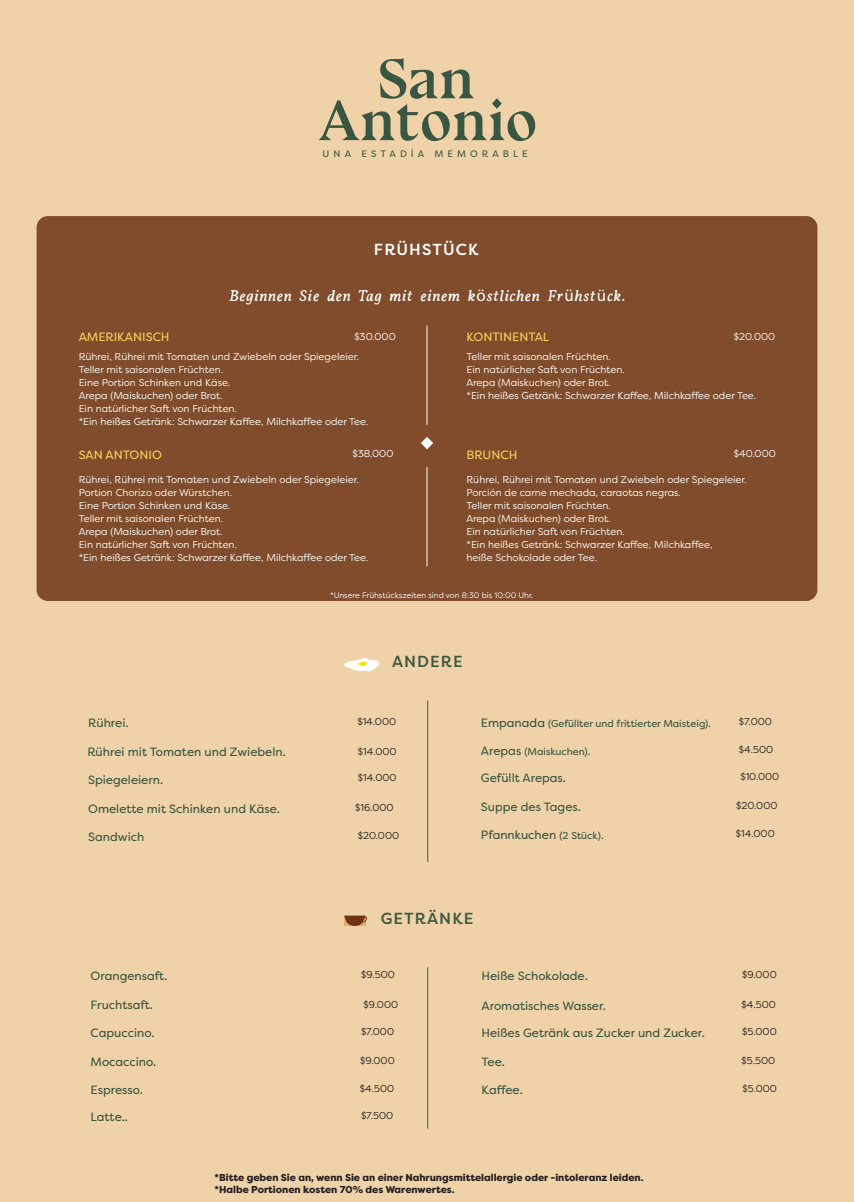
<style>
.page{position:relative;width:854px;height:1202px;background:#fff}
.page>*{position:absolute;margin:0;border:0;box-sizing:border-box;transform-origin:0 0}
.t1{font:italic 17px "Traditionaland Exceptional Font";letter-spacing:.07em;color:#fff}
.t2{font:500 16px "Filson Pro";letter-spacing:.065em;color:#3e5942}
.t3{font:500 16px "Filson Pro";letter-spacing:.065em;color:#fff}
.t4{font:12px "Filson Pro";color:#395642}
.t5{font:12px "Filson Pro";color:#fad058}
.t6{font:10px/13px "Filson Pro";color:#fff}
.t7{font:10px "Filson Pro";color:#231f20}
.t8{font:800 10px/12px "Filson Pro";color:#231f20}
.t9{font:10px "Filson Pro";color:#395642}
.t10{font:9.4px "Filson Pro";letter-spacing:.435em;color:#395642}
.t11{font:8px "Filson Pro";color:#fff}
.s1{font-family:"Myriad Pro";font-style:normal}
.s2{font-size:12px}
.s3{font-size:10px}
</style>
<div class="page">
<div style="left:0;top:0;width:853px;height:1202px;background:#f0d2a8"></div>
<hr style="left:427px;top:700px;width:1px;height:162px;background:#3e5942">
<div style="left:37px;top:216px;width:780px;height:385px;background:#804c2b;border-radius:11px"></div>
<svg style="left:319px;top:58px;width:216px;height:83px"></svg>
<hr style="left:427px;top:967px;width:1px;height:161px;background:#3e5942">
<svg style="left:421px;top:437px;width:12px;height:12px"></svg>
<hr style="left:426px;top:467px;width:1px;height:99px;background:#fff">
<hr style="left:426px;top:326px;width:1px;height:99px;background:#fff">
<svg style="left:344px;top:658px;width:36px;height:14px"></svg>
<svg style="left:344px;top:916px;width:23px;height:10px"></svg>
<p class="t10" style="left:322px;top:147px;width:206px">UNA ESTADÍA MEMORABLE</p>
<h2 class="t3" style="left:374px;top:238px;width:106px">FRÜHSTÜCK</h2>
<h1 class="t1" style="left:229px;top:286px;width:396px">Beginnen Sie den Tag mit einem k<span class="s1">ö</span>stlichen Fr<span class="s1">ü</span>hst<span class="s1">ü</span>ck.</h1>
<p class="t5" style="left:79px;top:329px;width:92px">AMERIKANISCH</p>
<p class="t6" style="left:354px;top:329px;width:43px">$30.000</p>
<p class="t5" style="left:466px;top:329px;width:84px">KONTINENTAL</p>
<p class="t6" style="left:733px;top:329px;width:43px">$20.000</p>
<p class="t6" style="left:466px;top:350px;width:291px">Teller mit saisonalen Früchten.<br>Ein natürlicher Saft von Früchten.<br>Arepa (Maiskuchen) oder Brot.<br>*Ein heißes Getränk: Schwarzer Kaffee, Milchkaffee oder Tee.</p>
<p class="t6" style="left:79px;top:350px;width:291px">Rührei, Rührei mit Tomaten und Zwiebeln oder Spiegeleier.<br>Teller mit saisonalen Früchten.<br>Eine Portion Schinken und Käse.<br>Arepa (Maiskuchen) oder Brot.<br>Ein natürlicher Saft von Früchten.<br>*Ein heißes Getränk: Schwarzer Kaffee, Milchkaffee oder Tee.</p>
<p class="t5" style="left:79px;top:446px;width:85px">SAN ANTONIO</p>
<p class="t6" style="left:352px;top:447px;width:43px">$38.000</p>
<p class="t6" style="left:79px;top:473px;width:291px">Rührei, Rührei mit Tomaten und Zwiebeln oder Spiegeleier.<br>Portion Chorizo oder Würstchen.<br>Eine Portion Schinken und Käse.<br>Teller mit saisonalen Früchten.<br>Arepa (Maiskuchen) oder Brot.<br>Ein natürlicher Saft von Früchten.<br>*Ein heißes Getränk: Schwarzer Kaffee, Milchkaffee oder Tee.</p>
<p class="t5" style="left:466px;top:446px;width:52px">BRUNCH</p>
<p class="t6" style="left:733px;top:447px;width:44px">$40.000</p>
<p class="t6" style="left:466px;top:473px;width:282px">Rührei, Rührei mit Tomaten und Zwiebeln oder Spiegeleier.<br>Porción de carne mechada, caraotas negras.<br>Teller mit saisonalen Früchten.<br>Arepa (Maiskuchen) oder Brot.<br>Ein natürlicher Saft von Früchten.<br>*Ein heißes Getränk: Schwarzer Kaffee, Milchkaffee,<br>heiße Schokolade oder Tee.</p>
<p class="t11" style="left:330px;top:590px;width:205px">*Unsere Frühstückszeiten sind von 8:30 bis 10:00 Uhr.</p>
<p class="t4" style="left:88px;top:714px;width:42px">Rührei.</p>
<p class="t4" style="left:87px;top:744px;width:200px">Rührei mit Tomaten und Zwiebeln.</p>
<p class="t4" style="left:88px;top:772px;width:76px">Spiegeleiern.</p>
<p class="t4" style="left:88px;top:801px;width:193px">Omelette mit Schinken und Käse.</p>
<p class="t4" style="left:88px;top:829px;width:58px">Sandwich</p>
<h2 class="t2" style="left:392px;top:650px;width:72px">ANDERE</h2>
<p class="t7" style="left:357px;top:715px;width:40px">$14.000</p>
<p class="t7" style="left:358px;top:745px;width:40px">$14.000</p>
<p class="t7" style="left:357px;top:771px;width:40px">$14.000</p>
<p class="t7" style="left:355px;top:801px;width:40px">$16.000</p>
<p class="t7" style="left:357px;top:829px;width:43px">$20.000</p>
<p class="t9" style="left:481px;top:717px;width:231px"><span class="s2">Empanada</span> (Gefüllter und frittierter Maisteig).</p>
<p class="t7" style="left:738px;top:715px;width:35px">$7.000</p>
<p class="t9" style="left:481px;top:745px;width:111px"><span class="s2">Arepas</span> (Maiskuchen).</p>
<p class="t4" style="left:481px;top:770px;width:86px">Gefüllt Arepas.</p>
<p class="t4" style="left:481px;top:799px;width:101px">Suppe des Tages.</p>
<p class="t4" style="left:481px;top:826px;width:124px">Pfannkuchen <span class="s3">(2 Stück).</span></p>
<p class="t7" style="left:738px;top:743px;width:36px">$4.500</p>
<p class="t7" style="left:740px;top:770px;width:40px">$10.000</p>
<p class="t7" style="left:735px;top:799px;width:43px">$20.000</p>
<p class="t7" style="left:735px;top:827px;width:40px">$14.000</p>
<h2 class="t2" style="left:380px;top:908px;width:94px">GETRÄNKE</h2>
<p class="t4" style="left:91px;top:968px;width:78px">Orangensaft.</p>
<p class="t4" style="left:91px;top:997px;width:64px">Fruchtsaft.</p>
<p class="t4" style="left:91px;top:1025px;width:65px">Capuccino.</p>
<p class="t4" style="left:91px;top:1054px;width:67px">Mocaccino.</p>
<p class="t4" style="left:91px;top:1082px;width:54px">Espresso.</p>
<p class="t7" style="left:361px;top:968px;width:35px">$9.500</p>
<p class="t7" style="left:363px;top:998px;width:36px">$9.000</p>
<p class="t7" style="left:361px;top:1025px;width:35px">$7.000</p>
<p class="t7" style="left:360px;top:1053px;width:36px">$9.000</p>
<p class="t7" style="left:359px;top:1082px;width:36px">$4.500</p>
<p class="t4" style="left:91px;top:1108px;width:39px">Latte..</p>
<p class="t7" style="left:361px;top:1109px;width:34px">$7.500</p>
<p class="t4" style="left:481px;top:968px;width:108px">Heiße Schokolade.</p>
<p class="t4" style="left:481px;top:998px;width:126px">Aromatisches Wasser.</p>
<p class="t4" style="left:481px;top:1024px;width:225px">Heißes Getränk aus Zucker und Zucker.</p>
<p class="t4" style="left:481px;top:1054px;width:25px">Tee.</p>
<p class="t4" style="left:481px;top:1081px;width:43px">Kaffee.</p>
<p class="t7" style="left:742px;top:968px;width:36px">$9.000</p>
<p class="t7" style="left:741px;top:998px;width:36px">$4.500</p>
<p class="t7" style="left:742px;top:1025px;width:36px">$5.000</p>
<p class="t7" style="left:741px;top:1053px;width:35px">$5.500</p>
<p class="t7" style="left:742px;top:1082px;width:36px">$5.000</p>
<p class="t8" style="left:214px;top:1172px;width:430px">*Bitte geben Sie an, wenn Sie an einer Nahrungsmittelallergie oder -intoleranz leiden. *Halbe Portionen kosten 70% des Warenwertes.</p>
</div>
